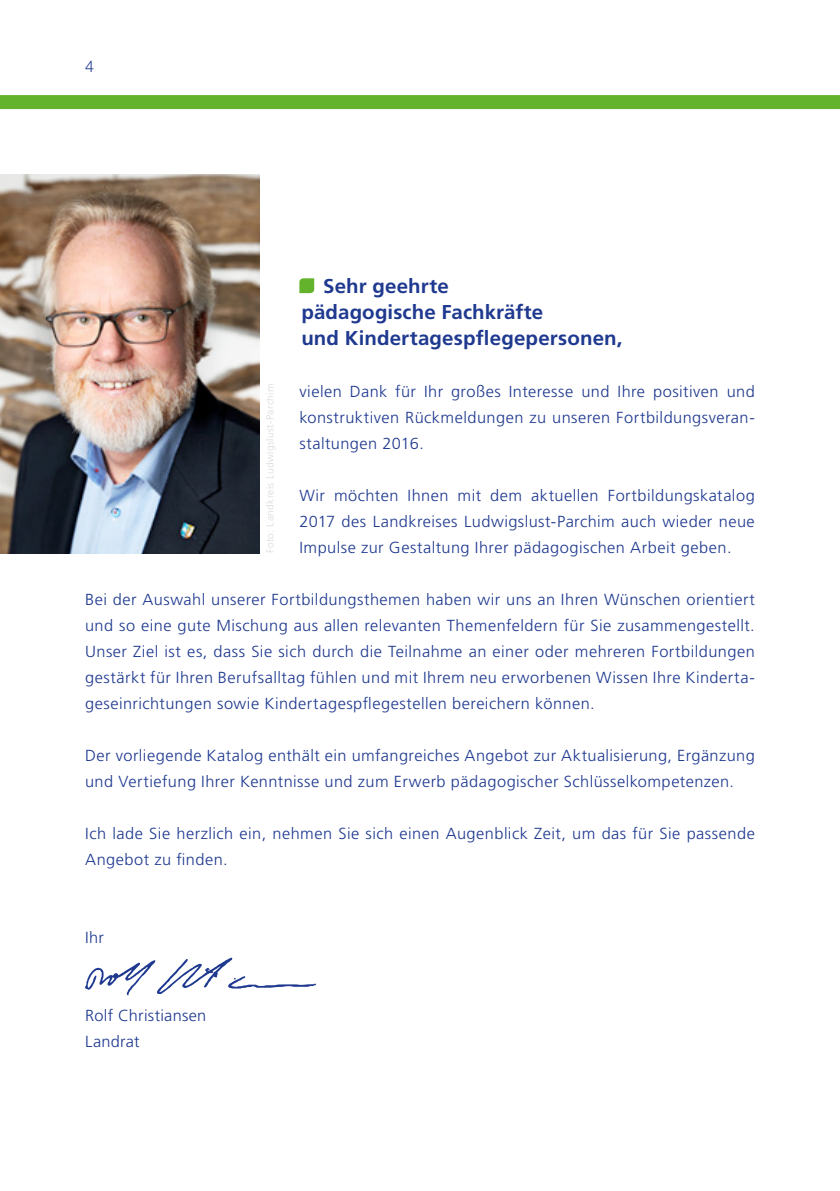
<style>
.page{position:relative;width:840px;height:1191px;background:#fff}
.page>*{position:absolute;margin:0;border:0;box-sizing:border-box;transform-origin:0 0}
.t1{font:700 20px/26px "Frutiger LT Std";letter-spacing:.005em;color:#1e398f}
.t2{font:300 16px/26px "Frutiger LT Std";letter-spacing:.025em;color:#1e398f;text-align:justify}
.t3{font:300 16px "Helvetica Neue LT Std";color:#1e398f}
.t4{font:300 10px "Frutiger LT Std";letter-spacing:.035em;color:#dadada}
</style>
<div class="page">
<svg style="left:299px;top:278px;width:15px;height:15px"></svg>
<img style="left:0;top:175px;width:259px;height:378px">
<svg style="left:85px;top:957px;width:231px;height:38px"></svg>
<div style="left:0;top:95px;width:839px;height:14px;background:#64b32c"></div>
<p class="t3" style="left:85px;top:57px;width:10px">4</p>
<p class="t1" style="left:301px;top:273px;width:322px;text-indent:22px">Sehr geehrte<br>pädagogische Fachkräfte<br>und Kindertagespflegepersonen,</p>
<p class="t2" style="left:299px;top:379px;width:456px">vielen Dank für Ihr großes Interesse und Ihre positiven und konstruktiven Rückmeldungen zu unseren Fortbildungsveran&shy;staltungen 2016.</p>
<p class="t2" style="left:299px;top:483px;width:456px">Wir möchten Ihnen mit dem aktuellen Fortbildungskatalog 2017 des Landkreises Ludwigslust-Parchim auch wieder neue Impulse zur Gestaltung Ihrer pädagogischen Arbeit geben.</p>
<p class="t2" style="left:85px;top:587px;width:671px">Bei der Auswahl unserer Fortbildungsthemen haben wir uns an Ihren Wünschen orientiert und so eine gute Mischung aus allen relevanten Themenfeldern für Sie zusammengestellt.<br>Unser Ziel ist es, dass Sie sich durch die Teilnahme an einer oder mehreren Fortbildungen gestärkt für Ihren Berufsalltag fühlen und mit Ihrem neu erworbenen Wissen Ihre Kinderta&shy;geseinrichtungen sowie Kindertagespflegestellen bereichern können.</p>
<p class="t2" style="left:85px;top:743px;width:671px">Der vorliegende Katalog enthält ein umfangreiches Angebot zur Aktualisierung, Ergänzung und Vertiefung Ihrer Kenntnisse und zum Erwerb pädagogischer Schlüsselkompetenzen.</p>
<p class="t2" style="left:85px;top:821px;width:671px">Ich lade Sie herzlich ein, nehmen Sie sich einen Augenblick Zeit, um das für Sie passende<br>Angebot zu finden.</p>
<p class="t4" style="left:264px;top:553px;width:171px;rotate:-90deg">Foto: Landkreis Ludwigslust-Parchim</p>
<p class="t2" style="left:85px;top:925px;width:20px">Ihr</p>
<p class="t2" style="left:85px;top:1003px;width:123px">Rolf Christiansen<br>Landrat</p>
</div>
